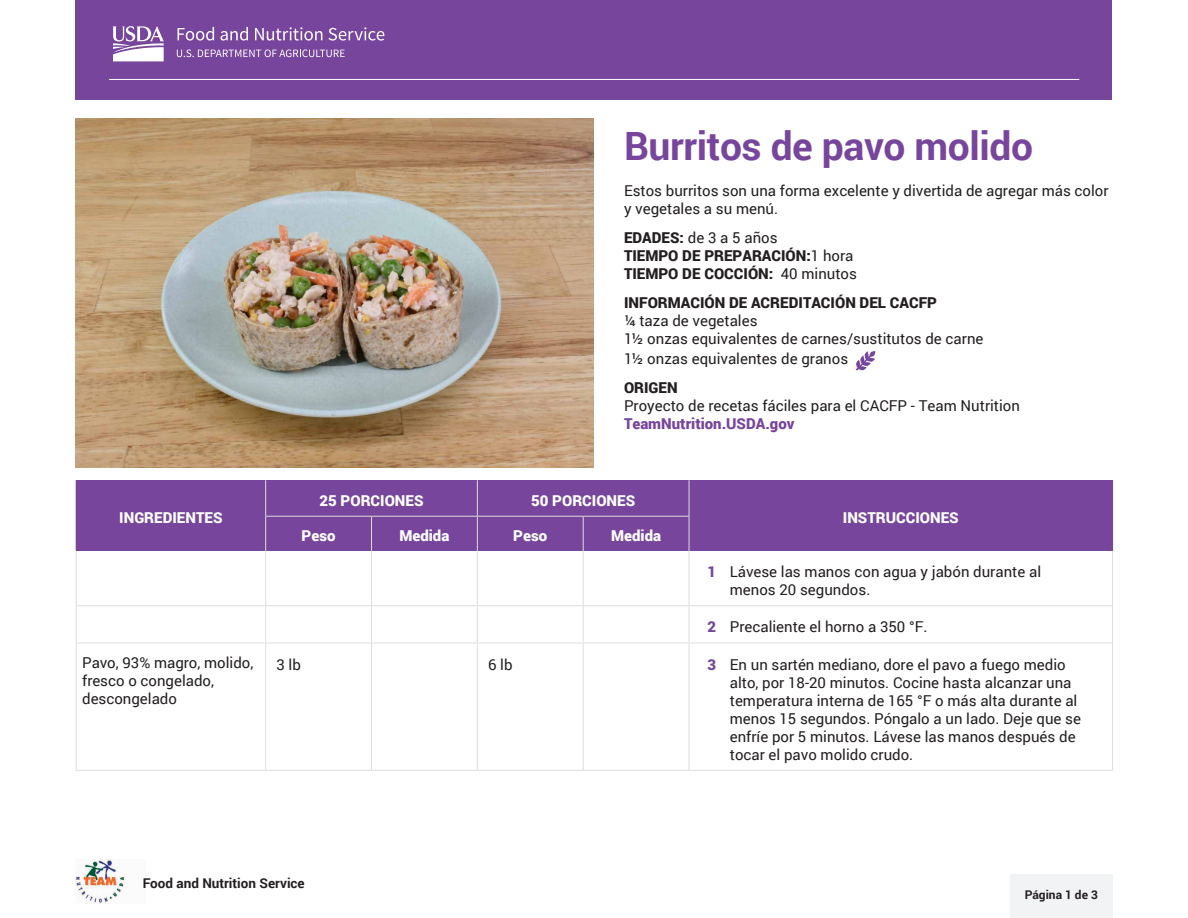
<style>
.page{position:relative;width:1188px;height:918px;background:#fff}
.page>*{position:absolute;margin:0;border:0;box-sizing:border-box;transform-origin:0 0}
.t1{font:700 39px "Roboto";letter-spacing:-.01em;color:#77459b}
.t2{font:15px/18px "Roboto";color:#231f20}
.t3{font:900 15px "Roboto";color:#231f20}
.t4{font:900 15px "Roboto";color:#fff}
.t5{font:900 15px "Roboto";color:#77459b}
.t6{font:700 13.5px "Roboto";color:#231f20}
.t7{font:700 12px "Roboto";color:#231f20}
.s1{font-weight:900}
.s2{font-weight:400}
.s3{font-weight:900;color:#77459b}
</style>
<div class="page">
<img style="left:75px;top:860px;width:52px;height:43px">
<div style="left:1010px;top:874px;width:102px;height:44px;background:#f2f3f5"></div>
<div style="left:76px;top:0;width:1036px;height:100px;background:#77459b"></div>
<svg style="left:178px;top:27px;width:36px;height:14px"></svg>
<svg style="left:221px;top:27px;width:27px;height:14px"></svg>
<svg style="left:255px;top:27px;width:67px;height:14px"></svg>
<svg style="left:328px;top:27px;width:56px;height:14px"></svg>
<svg style="left:177px;top:49px;width:168px;height:8px"></svg>
<svg style="left:112px;top:26px;width:52px;height:35px"></svg>
<hr style="left:109px;top:79px;width:970px;height:1px;background:#fff">
<div style="left:76px;top:480px;width:190px;height:71px;background:#77459b"></div>
<div style="left:266px;top:480px;width:211px;height:36px;background:#77459b"></div>
<div style="left:477px;top:480px;width:212px;height:36px;background:#77459b"></div>
<div style="left:689px;top:480px;width:424px;height:71px;background:#77459b"></div>
<div style="left:266px;top:516px;width:106px;height:35px;background:#77459b"></div>
<div style="left:372px;top:516px;width:105px;height:35px;background:#77459b"></div>
<div style="left:477px;top:516px;width:106px;height:35px;background:#77459b"></div>
<div style="left:583px;top:516px;width:106px;height:35px;background:#77459b"></div>
<hr style="left:76px;top:551px;width:1px;height:54px;background:#dededd">
<hr style="left:265px;top:551px;width:1px;height:54px;background:#dededd">
<hr style="left:371px;top:551px;width:1px;height:54px;background:#dededd">
<hr style="left:477px;top:551px;width:1px;height:54px;background:#dededd">
<hr style="left:583px;top:551px;width:1px;height:54px;background:#dededd">
<hr style="left:689px;top:551px;width:1px;height:54px;background:#dededd">
<hr style="left:1112px;top:551px;width:1px;height:54px;background:#dededd">
<hr style="left:76px;top:605px;width:190px;height:1px;background:#dededd">
<hr style="left:76px;top:606px;width:1px;height:37px;background:#dededd">
<hr style="left:266px;top:605px;width:106px;height:1px;background:#dededd">
<hr style="left:265px;top:606px;width:1px;height:37px;background:#dededd">
<hr style="left:372px;top:605px;width:105px;height:1px;background:#dededd">
<hr style="left:371px;top:606px;width:1px;height:37px;background:#dededd">
<hr style="left:477px;top:605px;width:106px;height:1px;background:#dededd">
<hr style="left:477px;top:606px;width:1px;height:37px;background:#dededd">
<hr style="left:583px;top:605px;width:106px;height:1px;background:#dededd">
<hr style="left:583px;top:606px;width:1px;height:37px;background:#dededd">
<hr style="left:689px;top:605px;width:424px;height:1px;background:#dededd">
<hr style="left:689px;top:606px;width:1px;height:37px;background:#dededd">
<hr style="left:1112px;top:606px;width:1px;height:37px;background:#dededd">
<hr style="left:76px;top:643px;width:190px;height:1px;background:#dededd">
<hr style="left:76px;top:643px;width:1px;height:127px;background:#dededd">
<hr style="left:266px;top:643px;width:106px;height:1px;background:#dededd">
<hr style="left:265px;top:643px;width:1px;height:127px;background:#dededd">
<hr style="left:372px;top:643px;width:105px;height:1px;background:#dededd">
<hr style="left:371px;top:643px;width:1px;height:127px;background:#dededd">
<hr style="left:477px;top:643px;width:106px;height:1px;background:#dededd">
<hr style="left:477px;top:643px;width:1px;height:127px;background:#dededd">
<hr style="left:583px;top:643px;width:106px;height:1px;background:#dededd">
<hr style="left:583px;top:643px;width:1px;height:127px;background:#dededd">
<hr style="left:689px;top:643px;width:424px;height:1px;background:#dededd">
<hr style="left:689px;top:643px;width:1px;height:127px;background:#dededd">
<hr style="left:1112px;top:643px;width:1px;height:127px;background:#dededd">
<hr style="left:76px;top:770px;width:190px;height:1px;background:#dededd">
<hr style="left:266px;top:770px;width:106px;height:1px;background:#dededd">
<hr style="left:372px;top:770px;width:105px;height:1px;background:#dededd">
<hr style="left:477px;top:770px;width:106px;height:1px;background:#dededd">
<hr style="left:583px;top:770px;width:106px;height:1px;background:#dededd">
<hr style="left:689px;top:770px;width:424px;height:1px;background:#dededd">
<hr style="left:265px;top:480px;width:1px;height:36px;background:#dededd">
<hr style="left:477px;top:480px;width:1px;height:36px;background:#dededd">
<hr style="left:689px;top:480px;width:1px;height:36px;background:#dededd">
<hr style="left:265px;top:516px;width:107px;height:1px;background:#dededd">
<hr style="left:265px;top:517px;width:1px;height:34px;background:#dededd">
<hr style="left:372px;top:516px;width:105px;height:1px;background:#dededd">
<hr style="left:371px;top:517px;width:1px;height:34px;background:#dededd">
<hr style="left:477px;top:516px;width:106px;height:1px;background:#dededd">
<hr style="left:477px;top:517px;width:1px;height:34px;background:#dededd">
<hr style="left:583px;top:516px;width:106px;height:1px;background:#dededd">
<hr style="left:583px;top:517px;width:1px;height:34px;background:#dededd">
<hr style="left:689px;top:517px;width:1px;height:34px;background:#dededd">
<img style="left:76px;top:118px;width:517px;height:350px">
<svg style="left:856px;top:351px;width:20px;height:20px"></svg>
<h1 class="t1" style="left:624px;top:119px;width:411px">Burritos de pavo molido</h1>
<p class="t2" style="left:624px;top:181px;width:486px">Estos burritos son una forma excelente y divertida de agregar más color y vegetales a su menú.</p>
<p class="t2" style="left:624px;top:228px;width:155px"><span class="s1">EDADES:</span> de 3 a 5 años</p>
<p class="t3" style="left:624px;top:245px;width:231px">TIEMPO DE PREPARACIÓN:<span class="s2">1 hora</span></p>
<p class="t3" style="left:624px;top:263px;width:234px">TIEMPO DE COCCIÓN: <span class="s2">40 minutos</span></p>
<h2 class="t3" style="left:624px;top:292px;width:315px">INFORMACIÓN DE ACREDITACIÓN DEL CACFP</h2>
<p class="t2" style="left:624px;top:311px;width:135px">¼ taza de vegetales</p>
<p class="t2" style="left:624px;top:329px;width:361px">1½ onzas equivalentes de carnes/sustitutos de carne</p>
<p class="t2" style="left:624px;top:349px;width:226px">1½ onzas equivalentes de granos</p>
<h2 class="t3" style="left:624px;top:377px;width:55px">ORIGEN</h2>
<p class="t2" style="left:624px;top:396px;width:397px">Proyecto de recetas fáciles para el CACFP - Team Nutrition</p>
<p class="t5" style="left:624px;top:413px;width:172px">TeamNutrition.USDA.gov</p>
<p class="t4" style="left:119px;top:507px;width:105px">INGREDIENTES</p>
<p class="t4" style="left:319px;top:490px;width:106px">25 PORCIONES</p>
<p class="t4" style="left:531px;top:490px;width:106px">50 PORCIONES</p>
<p class="t4" style="left:302px;top:525px;width:35px">Peso</p>
<p class="t4" style="left:399px;top:525px;width:51px">Medida</p>
<p class="t4" style="left:513px;top:525px;width:35px">Peso</p>
<p class="t4" style="left:611px;top:525px;width:51px">Medida</p>
<p class="t4" style="left:843px;top:507px;width:117px">INSTRUCCIONES</p>
<p class="t2" style="left:730px;top:562px;width:313px;text-indent:-22px"><span class="s3">1</span> Lávese las manos con agua y jabón durante al menos 20 segundos.</p>
<p class="t2" style="left:708px;top:617px;width:221px"><span class="s3">2</span> Precaliente el horno a 350 °F.</p>
<p class="t2" style="left:82px;top:654px;width:173px">Pavo, 93% magro, molido, fresco o congelado, descongelado</p>
<p class="t2" style="left:276px;top:655px;width:26px">3 lb</p>
<p class="t2" style="left:488px;top:655px;width:26px">6 lb</p>
<p class="t2" style="left:730px;top:655px;width:353px;text-indent:-22px"><span class="s3">3</span> En un sartén mediano, dore el pavo a fuego medio alto, por 18-20 minutos. Cocine hasta alcanzar una temperatura interna de 165 °F o más alta durante al menos 15 segundos. Póngalo a un lado. Deje que se enfríe por 5 minutos. Lávese las manos después de tocar el pavo molido crudo.</p>
<p class="t6" style="left:143px;top:874px;width:163px">Food and Nutrition Service</p>
<p class="t7" style="left:1025px;top:887px;width:75px">Página 1 de 3</p>
</div>
